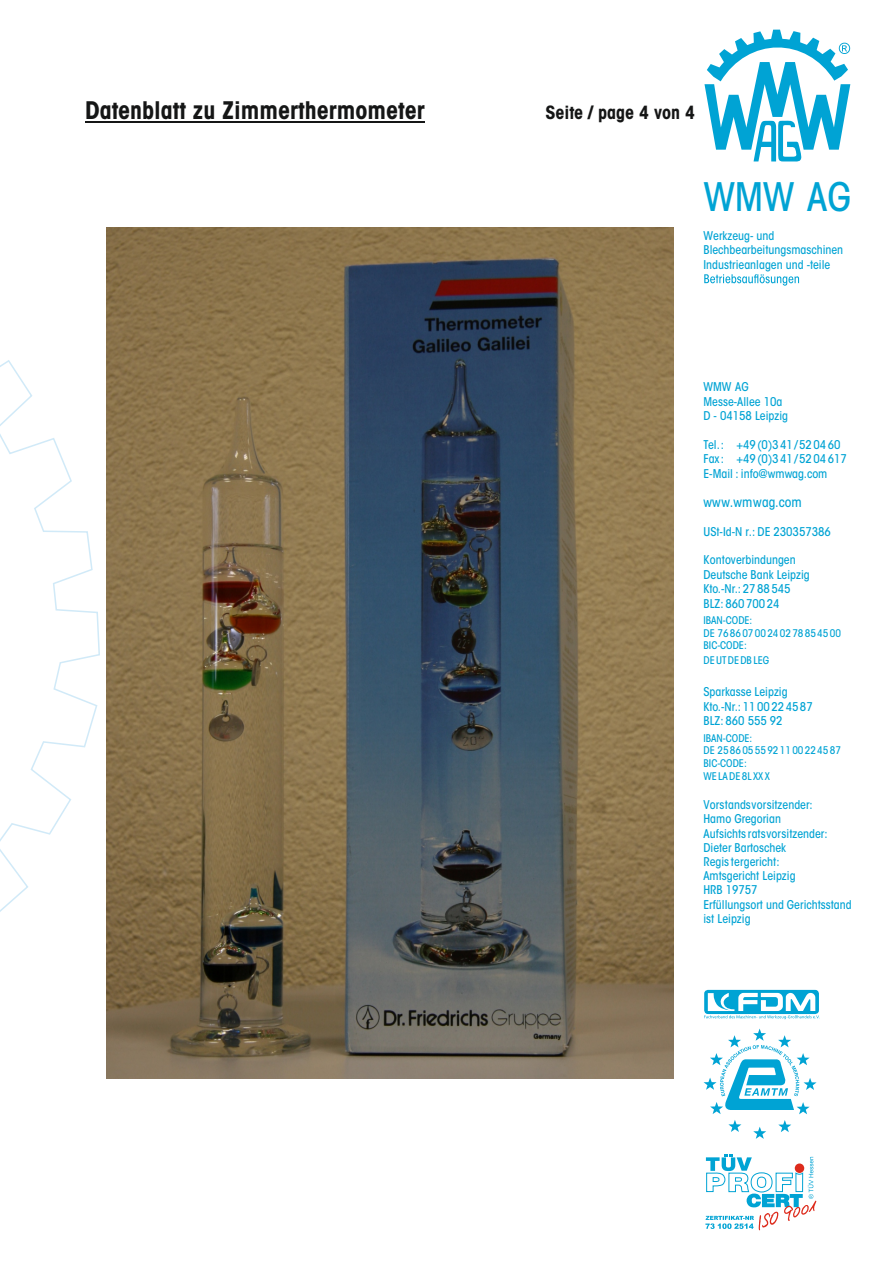
<style>
.page{position:relative;width:893px;height:1263px;background:#fff}
.page>*{position:absolute;margin:0;border:0;box-sizing:border-box;transform-origin:0 0}
.t1{font:500 condensed 39px "ITC Avant Garde Std";color:#00a3d4}
.t2{font:700 condensed 24px "ITC Avant Garde Std";color:#151616}
.t3{font:700 condensed 18px "ITC Avant Garde Std";color:#151616}
.t4{font:500 condensed 13.5px "ITC Avant Garde Std";color:#00a3d4}
.t5{font:500 condensed 12px/14.4px "ITC Avant Garde Std";color:#00a3d4}
.t6{font:500 condensed 10.5px/12.6px "ITC Avant Garde Std";color:#00a3d4}
</style>
<div class="page">
<hr style="left:85px;top:121px;width:340px;height:1px;background:#151616">
<svg style="left:0;top:360px;width:100px;height:552px"></svg>
<svg style="left:704px;top:990px;width:115px;height:24px"></svg>
<svg style="left:704px;top:993px;width:115px;height:26px"></svg>
<svg style="left:753px;top:1127px;width:13px;height:12px"></svg>
<svg style="left:778px;top:1120px;width:13px;height:12px"></svg>
<svg style="left:728px;top:1120px;width:13px;height:12px"></svg>
<svg style="left:704px;top:1028px;width:112px;height:86px"></svg>
<svg style="left:705px;top:1154px;width:111px;height:76px"></svg>
<svg style="left:704px;top:30px;width:146px;height:132px"></svg>
<svg style="left:704px;top:274px;width:95px;height:12px"></svg>
<img style="left:106px;top:228px;width:567px;height:850px">
<h2 class="t2" style="left:85px;top:101px;width:341px">Datenblatt zu Zimmerthermometer</h2>
<h3 class="t3" style="left:545px;top:106px;width:151px">Seite / page 4 von 4</h3>
<h1 class="t1" style="left:704px;top:183px;width:149px">WMW AG</h1>
<p class="t5" style="left:703px;top:230px;width:141px">Werkzeug- und<br>Blechbearbeitungsmaschinen<br>Industrieanlagen und -teile</p>
<p class="t5" style="left:703px;top:381px;width:86px">WMW AG<br>Messe-Allee 10a<br>D - 04158 Leipzig</p>
<p class="t5" style="left:703px;top:439px;width:145px">Tel.: +49(0)341/520460<br>Fax: +49(0)341/5204617</p>
<p class="t5" style="left:703px;top:468px;width:125px">E-Mail : info@wmwag.com</p>
<p class="t4" style="left:703px;top:497px;width:100px">www.wmwag.com</p>
<p class="t5" style="left:703px;top:525px;width:129px">USt-Id-N r.: DE 230357386</p>
<p class="t5" style="left:703px;top:554px;width:108px">Kontoverbindungen<br>Deutsche Bank Leipzig<br>Kto.-Nr.: 2788545<br>BLZ: 86070024</p>
<p class="t6" style="left:703px;top:615px;width:139px">IBAN-CODE:<br>DE 76860700240278854500<br>BIC-CODE:</p>
<p class="t6" style="left:703px;top:655px;width:67px">DEUTDEDBLEG</p>
<p class="t5" style="left:703px;top:686px;width:111px">Sparkasse Leipzig<br>Kto.-Nr.: 1100224587<br>BLZ: 860 555 92</p>
<p class="t6" style="left:703px;top:733px;width:139px">IBAN-CODE:<br>DE 25860555921100224587<br>BIC-CODE:<br>WELADE8LXXX</p>
<p class="t5" style="left:703px;top:799px;width:150px">Vorstandsvorsitzender:<br>Hamo Gregorian<br>Aufsichts ratsvorsitzender:<br>Dieter Bartoschek<br>Regis tergericht:<br>Amtsgericht Leipzig<br>HRB 19757<br>Erfüllungsort und Gerichtsstand ist Leipzig</p>
</div>
